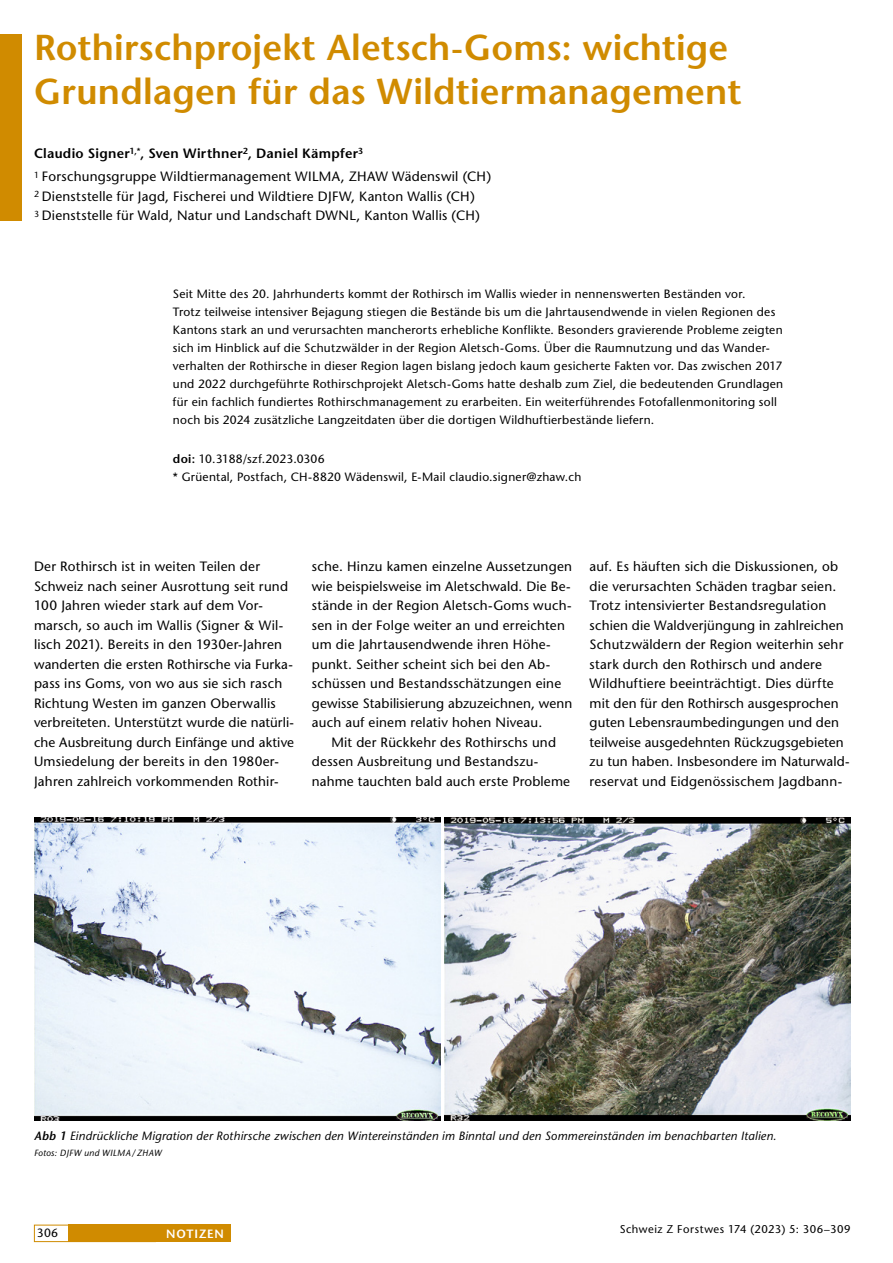
<style>
.page{position:relative;width:893px;height:1263px;background:#fff}
.page>*{position:absolute;margin:0;border:0;box-sizing:border-box;transform-origin:0 0}
.t1{font:600 36px/43.5px "Stone Sans Std";letter-spacing:.005em;color:#d08b00}
.t2{font:500 13.5px/19.5px "Stone Sans Std";letter-spacing:.015em;color:#000}
.t3{font:500 12px/18px "Stone Sans Std";letter-spacing:.02em;color:#000}
.t4{font:italic 500 12px "Stone Sans Std";letter-spacing:.015em;color:#000}
.t5{font:600 12px "Stone Sans Std";letter-spacing:.07em;color:#fff}
.t6{font:500 11.25px "Stone Sans Std";letter-spacing:.045em;color:#000}
.t7{font:italic 500 9px "Stone Sans Std";letter-spacing:.025em;color:#000}
.s1{font-weight:600}
</style>
<div class="page">
<div style="left:34px;top:1225px;width:122px;height:17px;border:1px solid #d08b00"></div>
<div style="left:68px;top:1225px;width:162px;height:17px;background:#d08b00"></div>
<div style="left:0;top:34px;width:21px;height:186px;background:#d08b00"></div>
<img style="left:34px;top:817px;width:406px;height:303px">
<img style="left:444px;top:817px;width:406px;height:303px">
<h1 class="t1" style="left:34px;top:26px;width:709px">Rothirschprojekt Aletsch-Goms: wichtige<br>Grundlagen für das Wildtiermanagement</h1>
<p class="t2" style="left:34px;top:141px;width:459px;line-height:23.7px"><span class="s1">Claudio Signer</span><sup>1,*</sup><span class="s1">, Sven Wirthner</span><sup>2</sup><span class="s1">, Daniel Kämpfer</span><sup>3<br></sup><sup>1</sup> Forschungsgruppe Wildtiermanagement WILMA, ZHAW Wädenswil (CH)</p>
<p class="t2" style="left:34px;top:186px;width:447px"><sup>2</sup> Dienststelle für Jagd, Fischerei und Wildtiere DJFW, Kanton Wallis (CH)<br><sup>3</sup> Dienststelle für Wald, Natur und Landschaft DWNL, Kanton Wallis (CH)</p>
<p class="t3" style="left:173px;top:284px;width:612px">Seit Mitte des 20. Jahrhunderts kommt der Rothirsch im Wallis wieder in nennenswerten Beständen vor.<br>Trotz teilweise intensiver Bejagung stiegen die Bestände bis um die Jahrtausendwende in vielen Regionen des Kantons stark an und verursachten mancherorts erhebliche Konflikte. Besonders gravierende Probleme zeigten sich im Hinblick auf die Schutzwälder in der Region Aletsch-Goms. Über die Raumnutzung und das Wander&shy;verhalten der Rothirsche in dieser Region lagen bislang jedoch kaum gesicherte Fakten vor. Das zwischen 2017 und 2022 durchgeführte Rothirschprojekt Aletsch-Goms hatte deshalb zum Ziel, die bedeutenden Grundlagen für ein fachlich fundiertes Rothirschmanagement zu erarbeiten. Ein weiterführendes Fotofallenmonitoring soll noch bis 2024 zusätzliche Langzeitdaten über die dortigen Wildhuftierbestände liefern.</p>
<p class="t3" style="left:173px;top:450px;width:410px"><span class="s1">doi:</span> 10.3188/szf.2023.0306<br>* Grüental, Postfach, CH-8820 Wädenswil, E-Mail claudio.signer@zhaw.ch</p>
<p class="t2" style="left:34px;top:557px;width:262px">Der Rothirsch ist in weiten Teilen der Schweiz nach seiner Ausrottung seit rund 100 Jahren wieder stark auf dem Vor&shy;marsch, so auch im Wallis (Signer &amp; Wil&shy;lisch 2021). Bereits in den 1930er-Jahren wanderten die ersten Rothirsche via Furka&shy;pass ins Goms, von wo aus sie sich rasch Richtung Westen im ganzen Oberwallis verbreiteten. Unterstützt wurde die natürli&shy;che Ausbreitung durch Einfänge und aktive Umsiedelung der bereits in den 1980er-Jahren zahlreich vorkommenden Rothir-</p>
<p class="t2" style="left:312px;top:557px;width:262px">sche. Hinzu kamen einzelne Aussetzungen wie beispielsweise im Aletschwald. Die Be&shy;stände in der Region Aletsch-Goms wuch&shy;sen in der Folge weiter an und erreichten um die Jahrtausendwende ihren Höhe&shy;punkt. Seither scheint sich bei den Ab&shy;schüssen und Bestandsschätzungen eine gewisse Stabilisierung abzuzeichnen, wenn auch auf einem relativ hohen Niveau.</p>
<p class="t2" style="left:312px;top:732px;width:260px;text-indent:19px">Mit der Rückkehr des Rothirschs und dessen Ausbreitung und Bestandszu&shy;nahme tauchten bald auch erste Probleme</p>
<p class="t2" style="left:590px;top:557px;width:261px">auf. Es häuften sich die Diskussionen, ob die verursachten Schäden tragbar seien.<br>Trotz intensivierter Bestandsregulation schien die Waldverjüngung in zahlreichen Schutzwäldern der Region weiterhin sehr stark durch den Rothirsch und andere Wildhuftiere beeinträchtigt. Dies dürfte mit den für den Rothirsch ausgesprochen guten Lebensraumbedingungen und den teilweise ausgedehnten Rückzugsgebieten zu tun haben. Insbesondere im Naturwald&shy;reservat und Eidgenössischem Jagdbann-</p>
<p class="t4" style="left:34px;top:1129px;width:744px"><span class="s1">Abb 1</span> Eindrückliche Migration der Rothirsche zwischen den Wintereinständen im Binntal und den Sommereinständen im benachbarten Italien.</p>
<p class="t7" style="left:34px;top:1147px;width:129px">Fotos: DJFW und WILMA /ZHAW</p>
<p class="t3" style="left:37px;top:1224px;width:23px">306</p>
<p class="t5" style="left:166px;top:1226px;width:59px">NOTIZEN</p>
<p class="t6" style="left:620px;top:1222px;width:232px">Schweiz Z Forstwes 174 (2023) 5: 306–309</p>
</div>
